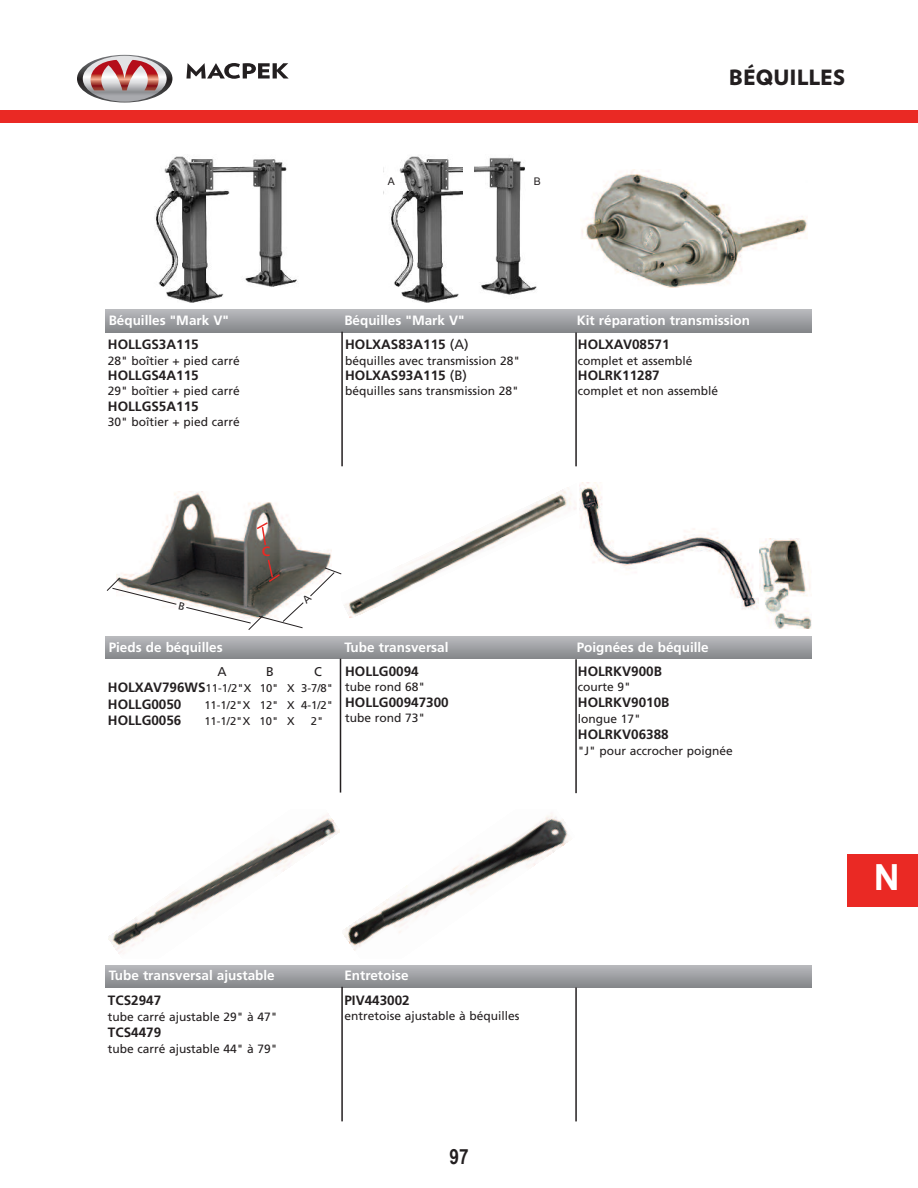
<style>
.page{position:relative;width:918px;height:1188px;background:#fff}
.page>*{position:absolute;margin:0;border:0;box-sizing:border-box;transform-origin:0 0}
.t1{font:700 36px "Arial";color:#fff}
.t2{font:900 21px "Verlag";color:#231f20}
.t3{font:700 21px "Arial Narrow";color:#231f20}
.t4{font:700 13.5px "Frutiger";color:#231f20}
.t5{font:700 13.5px "Frutiger";color:#fff}
.t6{font:700 13.5px "Frutiger";color:#ea2924}
.t7{font:12.75px "Frutiger";color:#231f20}
.t8{font:12px "Frutiger";color:#231f20}
.t9{font:11.25px "Frutiger";color:#231f20}
.t10{font:10.5px "Arial";color:#231f20}
.s1{font-weight:400}
.s2{font-weight:700;font-size:13.5px}
</style>
<div class="page">
<img style="left:154px;top:156px;width:144px;height:147px">
<img style="left:383px;top:156px;width:79px;height:147px">
<img style="left:581px;top:170px;width:226px;height:118px">
<div style="left:106px;top:310px;width:706px;height:22px;background:linear-gradient(to bottom,#b7b8bc,#888a8d)"></div>
<hr style="left:341px;top:332px;width:2px;height:134px;background:#231f20">
<hr style="left:575px;top:332px;width:2px;height:134px;background:#231f20">
<img style="left:154px;top:492px;width:177px;height:66px">
<img style="left:344px;top:487px;width:232px;height:131px">
<img style="left:758px;top:539px;width:54px;height:90px">
<div style="left:106px;top:637px;width:706px;height:22px;background:linear-gradient(to bottom,#b8b9bd,#87898c)"></div>
<hr style="left:575px;top:659px;width:2px;height:134px;background:#231f20">
<div style="left:106px;top:965px;width:706px;height:22px;background:linear-gradient(to bottom,#b8b9bd,#888a8d)"></div>
<hr style="left:341px;top:987px;width:2px;height:134px;background:#231f20">
<hr style="left:575px;top:988px;width:2px;height:133px;background:#231f20">
<img style="left:108px;top:814px;width:232px;height:140px">
<img style="left:579px;top:482px;width:179px;height:128px">
<img style="left:343px;top:814px;width:226px;height:137px">
<svg style="left:77px;top:55px;width:95px;height:48px"></svg>
<svg style="left:186px;top:63px;width:103px;height:16px"></svg>
<div style="left:0;top:111px;width:918px;height:12px;background:#ea2924"></div>
<svg style="left:255px;top:521px;width:14px;height:26px"></svg>
<hr style="left:340px;top:659px;width:1px;height:134px;background:#231f20">
<img style="left:474px;top:157px;width:63px;height:138px">
<div style="left:847px;top:854px;width:71px;height:53px;background:#ea2924"></div>
<svg style="left:106px;top:558px;width:236px;height:72px"></svg>
<p class="t10" style="left:388px;top:176px;width:9px">A</p>
<p class="t10" style="left:534px;top:175px;width:9px">B</p>
<p class="t2" style="left:729px;top:69px;width:118px">BÉQUILLES</p>
<p class="t5" style="left:109px;top:315px;width:122px">Béquilles "Mark V"</p>
<p class="t5" style="left:344px;top:315px;width:122px">Béquilles "Mark V"</p>
<p class="t5" style="left:577px;top:315px;width:175px">Kit réparation transmission</p>
<p class="t4" style="left:108px;top:339px;width:92px">HOLLGS3A115</p>
<p class="t8" style="left:108px;top:356px;width:133px">28" boîtier + pied carré</p>
<p class="t4" style="left:108px;top:370px;width:92px">HOLLGS4A115</p>
<p class="t8" style="left:108px;top:386px;width:133px">29" boîtier + pied carré</p>
<p class="t4" style="left:108px;top:401px;width:92px">HOLLGS5A115</p>
<p class="t8" style="left:108px;top:417px;width:133px">30" boîtier + pied carré</p>
<p class="t6" style="left:262px;top:546px;width:10px">C</p>
<p class="t4" style="left:345px;top:339px;width:125px">HOLXAS83A115 <span class="s1">(A)</span></p>
<p class="t8" style="left:345px;top:356px;width:177px">béquilles avec transmission 28"</p>
<p class="t4" style="left:345px;top:370px;width:123px">HOLXAS93A115 <span class="s1">(B)</span></p>
<p class="t8" style="left:345px;top:386px;width:175px">béquilles sans transmission 28"</p>
<p class="t4" style="left:578px;top:339px;width:93px">HOLXAV08571</p>
<p class="t8" style="left:578px;top:356px;width:116px">complet et assemblé</p>
<p class="t4" style="left:578px;top:370px;width:83px">HOLRK11287</p>
<p class="t8" style="left:578px;top:386px;width:142px">complet et non assemblé</p>
<p class="t5" style="left:109px;top:641px;width:115px">Pieds de béquilles</p>
<p class="t5" style="left:344px;top:641px;width:106px">Tube transversal</p>
<p class="t5" style="left:577px;top:641px;width:134px">Poignées de béquille</p>
<p class="t7" style="left:217px;top:667px;width:11px">A</p>
<p class="t7" style="left:266px;top:667px;width:9px">B</p>
<p class="t7" style="left:314px;top:667px;width:9px">C</p>
<p class="t9" style="left:108px;top:684px;width:227px"><span class="s2">HOLXAV796WS</span>11-1/2"X 10" X 3-7/8"</p>
<p class="t4" style="left:108px;top:698px;width:75px">HOLLG0050</p>
<p class="t9" style="left:204px;top:700px;width:130px">11-1/2"X 12" X 4-1/2"</p>
<p class="t4" style="left:108px;top:715px;width:75px">HOLLG0056</p>
<p class="t9" style="left:204px;top:716px;width:92px">11-1/2"X 10" X</p>
<p class="t9" style="left:311px;top:716px;width:14px">2"</p>
<p class="t4" style="left:345px;top:666px;width:75px">HOLLG0094</p>
<p class="t8" style="left:345px;top:682px;width:82px">tube rond 68"</p>
<p class="t4" style="left:345px;top:697px;width:105px">HOLLG00947300</p>
<p class="t8" style="left:345px;top:713px;width:82px">tube rond 73"</p>
<p class="t4" style="left:578px;top:666px;width:86px">HOLRKV900B</p>
<p class="t8" style="left:578px;top:682px;width:55px">courte 9"</p>
<p class="t4" style="left:578px;top:697px;width:93px">HOLRKV9010B</p>
<p class="t8" style="left:578px;top:714px;width:65px">longue 17"</p>
<p class="t4" style="left:578px;top:729px;width:92px">HOLRKV06388</p>
<p class="t8" style="left:578px;top:746px;width:156px">"J" pour accrocher poignée</p>
<p class="t5" style="left:109px;top:970px;width:168px">Tube transversal ajustable</p>
<p class="t5" style="left:344px;top:970px;width:66px">Entretoise</p>
<p class="t4" style="left:108px;top:994px;width:55px">TCS2947</p>
<p class="t8" style="left:108px;top:1012px;width:171px">tube carré ajustable 29" à 47"</p>
<p class="t4" style="left:108px;top:1027px;width:55px">TCS4479</p>
<p class="t8" style="left:108px;top:1044px;width:171px">tube carré ajustable 44" à 79"</p>
<p class="t4" style="left:344px;top:994px;width:67px">PIV443002</p>
<p class="t8" style="left:344px;top:1011px;width:177px">entretoise ajustable à béquilles</p>
<p class="t3" style="left:449px;top:1145px;width:21px">97</p>
<p class="t1" style="left:874px;top:857px;width:27px">N</p>
</div>
